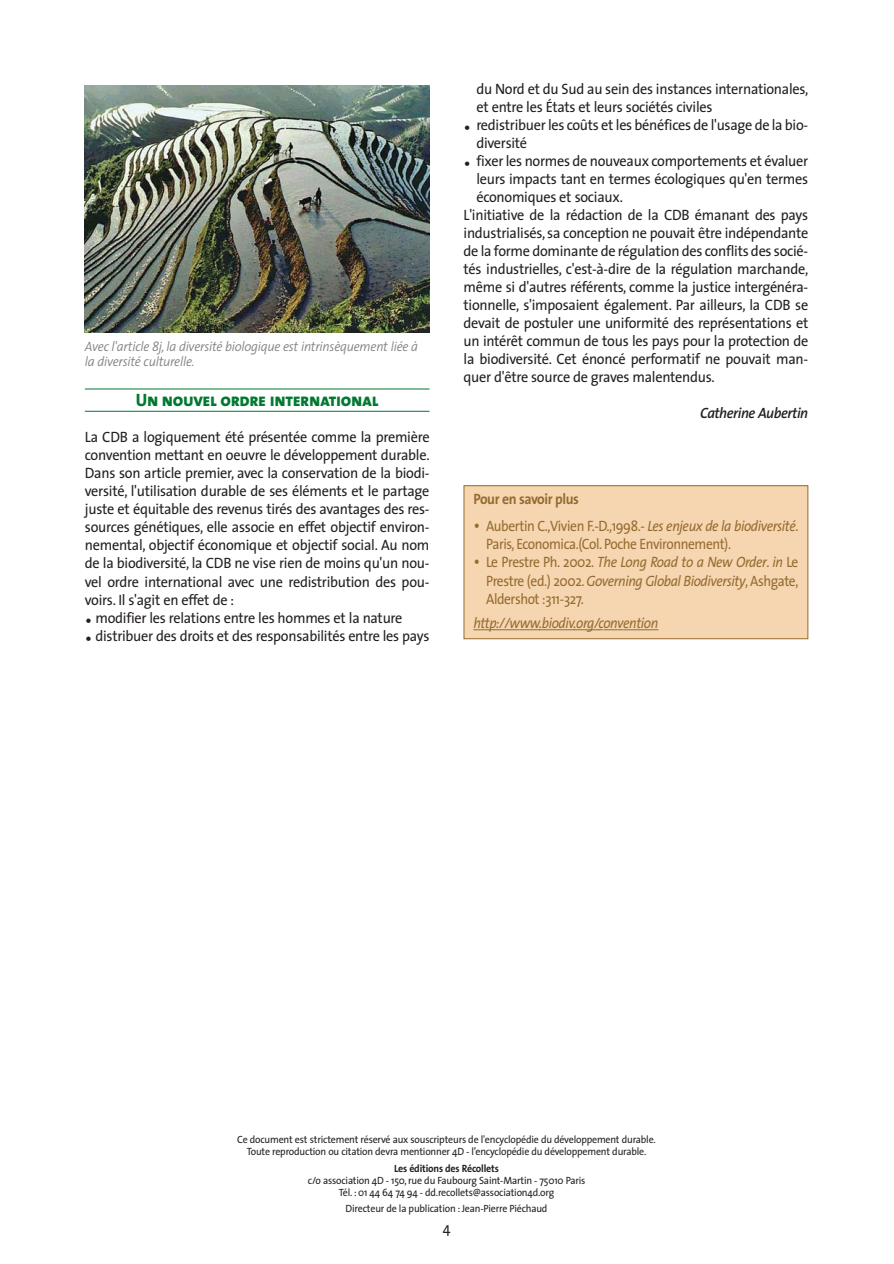
<style>
.page{position:relative;width:894px;height:1264px;background:#fff}
.page>*{position:absolute;margin:0;border:0;box-sizing:border-box;transform-origin:0 0}
.t1{font:18px "The Sans Extra Bold Caps";letter-spacing:-.02em;color:#007931;scale:.95 1}
.t2{font:15px/18px "The Sans";letter-spacing:-.02em;color:#231f20;scale:.95 1}
.t3{font:15px/18px "The Sans";letter-spacing:-.03em;color:#956b30;scale:.9 1}
.t4{font:italic 15px "The Sans";letter-spacing:-.03em;color:#956b30;scale:.9 1}
.t5{font:italic 600 15px "The Sans";letter-spacing:-.03em;color:#231f20;scale:.95 1}
.t6{font:700 15px "The Sans";letter-spacing:-.03em;color:#956b30;scale:.92 1}
.t7{font:italic 300 13.5px/15px "The Sans";letter-spacing:-.02em;color:#808285;scale:.95 1}
.t8{font:10.5px/12px "The Sans";letter-spacing:-.02em;color:#231f20;text-align:center;scale:.95 1}
.t9{font:700 10.5px "The Sans";letter-spacing:-.02em;color:#231f20;scale:.95 1}
.s1{font-size:18px}
.s2{font-style:italic}
</style>
<div class="page">
<hr style="left:85px;top:388px;width:344px;height:1px;background:#007931">
<hr style="left:85px;top:411px;width:344px;height:1px;background:#007931">
<div style="left:464px;top:485px;width:343px;height:153px;background:#f6d6b1"></div>
<hr style="left:480px;top:629px;width:39px;height:1px;background:#956b30">
<svg style="left:519px;top:629px;width:20px;height:1px"></svg>
<hr style="left:539px;top:629px;width:35px;height:1px;background:#956b30">
<svg style="left:573px;top:629px;width:85px;height:1px"></svg>
<div style="left:463px;top:485px;width:345px;height:154px;border:1px solid #956b30"></div>
<img style="left:85px;top:85px;width:344px;height:247px">
<p class="t7" style="left:85px;top:340px;width:352px">Avec l'article 8j, la diversité biologique est intrinsèquement liée à la diversité culturelle.</p>
<p class="t1" style="left:136px;top:389px;width:257px">Un nouvel ordre international</p>
<p class="t2" style="left:85px;top:430px;width:364px;text-align:justify">La CDB a logiquement été présentée comme la première convention mettant en oeuvre le développement durable.<br>Dans son article premier, avec la conservation de la biodi&shy;versité, l'utilisation durable de ses éléments et le partage juste et équitable des revenus tirés des avantages des res&shy;sources génétiques, elle associe en effet objectif environ&shy;nemental, objectif économique et objectif social. Au nom de la biodiversité, la CDB ne vise rien de moins qu'un nou&shy;vel ordre international avec une redistribution des pou&shy;voirs. Il s'agit en effet de :</p>
<p class="t2" style="left:85px;top:610px;width:336px"><span class="s1">•</span> modifier les relations entre les hommes et la nature</p>
<p class="t2" style="left:85px;top:628px;width:364px"><span class="s1">•</span> distribuer des droits et des responsabilités entre les pays</p>
<p class="t2" style="left:476px;top:81px;width:351px">du Nord et du Sud au sein des instances internationales, et entre les États et leurs sociétés civiles</p>
<p class="t2" style="left:476px;top:117px;width:351px;text-indent:-13px"><span class="s1">•</span> redistribuer les coûts et les bénéfices de l'usage de la bio&shy;diversité</p>
<p class="t2" style="left:463px;top:153px;width:364px"><span class="s1">•</span> fixer les normes de nouveaux comportements et évaluer</p>
<p class="t2" style="left:476px;top:171px;width:351px">leurs impacts tant en termes écologiques qu'en termes</p>
<p class="t2" style="left:476px;top:189px;width:156px">économiques et sociaux.</p>
<p class="t2" style="left:463px;top:207px;width:364px">L'initiative de la rédaction de la CDB émanant des pays</p>
<p class="t2" style="left:463px;top:225px;width:364px">industrialisés, sa conception ne pouvait être indépendante</p>
<p class="t2" style="left:463px;top:243px;width:364px">de la forme dominante de régulation des conflits des socié-</p>
<p class="t2" style="left:463px;top:261px;width:364px">tés industrielles, c'est-à-dire de la régulation marchande,</p>
<p class="t2" style="left:463px;top:279px;width:364px">même si d'autres référents, comme la justice intergénéra-</p>
<p class="t2" style="left:463px;top:297px;width:364px">tionnelle, s'imposaient également. Par ailleurs, la CDB se</p>
<p class="t2" style="left:463px;top:315px;width:364px">devait de postuler une uniformité des représentations et</p>
<p class="t2" style="left:463px;top:333px;width:364px">un intérêt commun de tous les pays pour la protection de</p>
<p class="t2" style="left:463px;top:351px;width:364px">la biodiversité. Cet énoncé performatif ne pouvait man-</p>
<p class="t2" style="left:463px;top:369px;width:266px">quer d'être source de graves malentendus.</p>
<p class="t5" style="left:699px;top:407px;width:115px">Catherine Aubertin</p>
<p class="t6" style="left:473px;top:491px;width:116px">Pour en savoir plus</p>
<p class="t3" style="left:486px;top:519px;width:348px;text-indent:-13px"><span class="s1">•</span> Aubertin C.,Vivien F.-D.,1998.- <span class="s2">Les enjeux de la biodiversité</span>.<br>Paris, Economica.(Col. Poche Environnement).</p>
<p class="t3" style="left:486px;top:555px;width:348px;text-align:justify;text-indent:-13px"><span class="s1">•</span> Le Prestre Ph. 2002. <span class="s2">The Long Road to a New Order</span>. <span class="s2">in</span> Le Prestre (ed.) 2002. <span class="s2">Governing Global Biodiversity</span>, Ashgate, Aldershot :311-327.</p>
<p class="t4" style="left:473px;top:616px;width:207px">http://www.biodiv.org/convention</p>
<p class="t8" style="left:237px;top:1134px;width:442px">Ce document est strictement réservé aux souscripteurs de l'encyclopédie du développement durable.<br>Toute reproduction ou citation devra mentionner 4D - l’encyclopédie du développement durable.</p>
<p class="t9" style="left:394px;top:1162px;width:112px">Les éditions des Récollets</p>
<p class="t8" style="left:307px;top:1174px;width:294px">c/o association 4D - 150, rue du Faubourg Saint-Martin - 75010 Paris<br>Tél. : 01 44 64 74 94 - dd.recollets@association4d.org</p>
<p class="t8" style="left:345px;top:1203px;width:214px">Directeur de la publication : Jean-Pierre Piéchaud</p>
<p class="t2" style="left:442px;top:1219px;width:10px">4</p>
</div>
